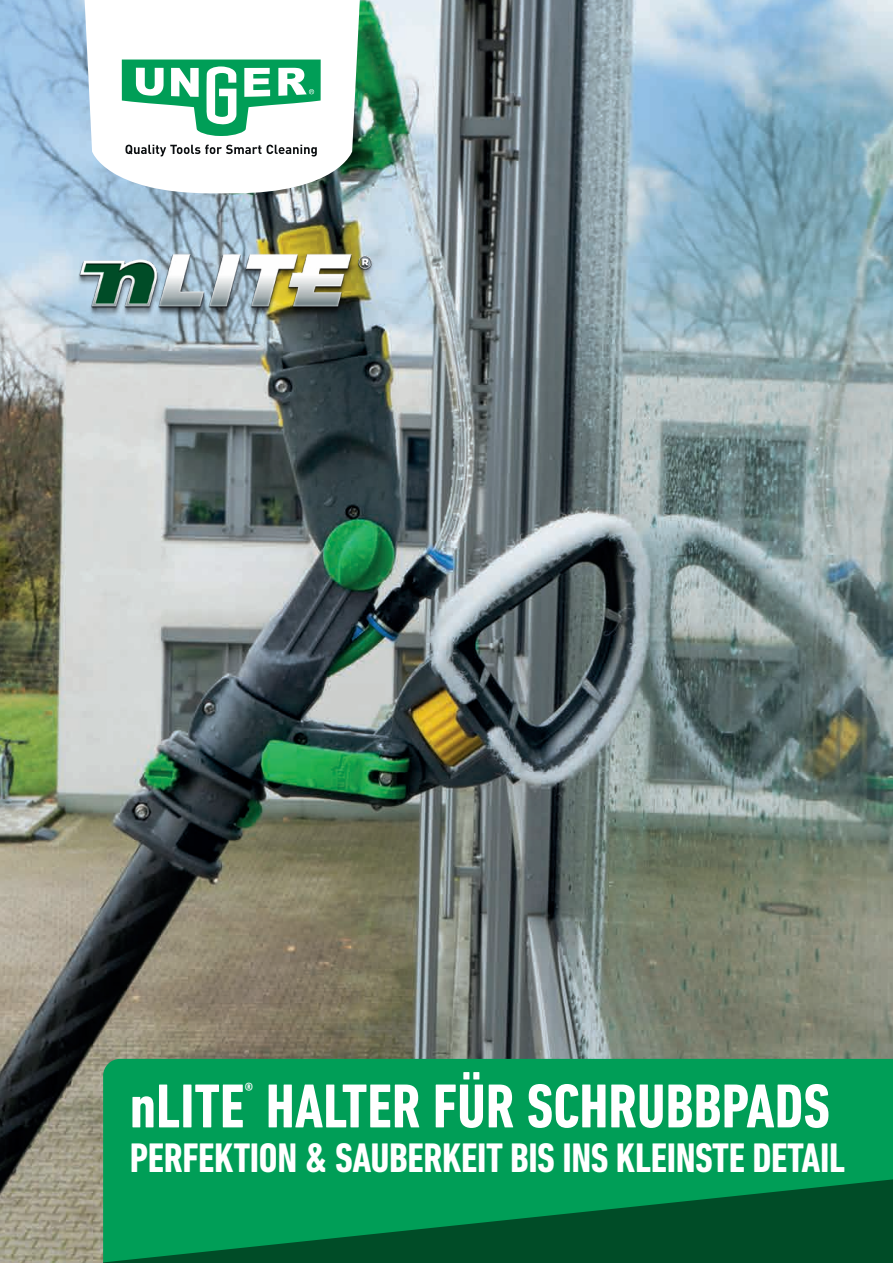
<style>
.page{position:relative;width:893px;height:1263px;background:#fff}
.page>*{position:absolute;margin:0;border:0;box-sizing:border-box;transform-origin:0 0}
.t1{font:700 condensed 63px "DIN Next LT Pro";color:#fff}
.t2{font:700 condensed 42px "DIN Next LT Pro";letter-spacing:-.01em;color:#fff}
.t3{font:700 condensed 21px "DIN Next LT Pro";color:#fff}
</style>
<div class="page">
<img style="left:0;top:0;width:893px;height:1263px">
<div style="left:103px;top:1059px;width:790px;height:116px;background:#009e57"></div>
<svg style="left:103px;top:1175px;width:790px;height:88px;background:#007640"></svg>
<svg style="left:84px;top:0;width:276px;height:193px"></svg>
<svg style="left:122px;top:60px;width:199px;height:76px"></svg>
<svg style="left:125px;top:145px;width:192px;height:11px"></svg>
<img style="left:70px;top:217px;width:304px;height:135px">
<h1 class="t1" style="left:130px;top:1070px;width:702px">nLITE HALTER FÜR SCHRUBBPADS</h1>
<p class="t3" style="left:244px;top:1078px;width:10px">®</p>
<p class="t2" style="left:130px;top:1134px;width:717px">PERFEKTION &amp; SAUBERKEIT BIS INS KLEINSTE DETAIL</p>
</div>
